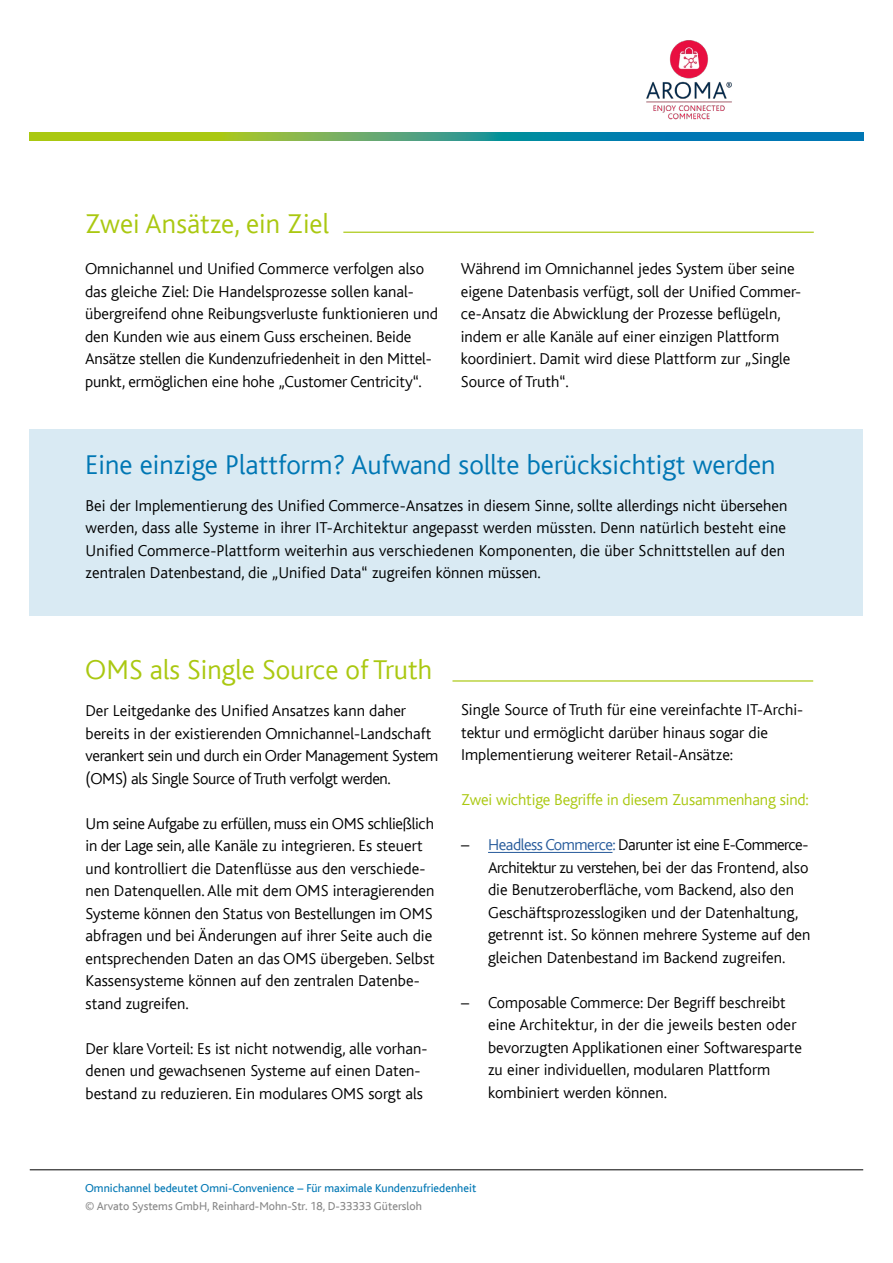
<style>
.page{position:relative;width:893px;height:1263px;background:#fff}
.page>*{position:absolute;margin:0;border:0;box-sizing:border-box;transform-origin:0 0}
.t1{font:300 28.5px "Bliss";color:#0077b4}
.t2{font:300 28.5px "Bliss";color:#aac811}
.t3{font:300 16.5px/22.5px "Bliss";color:#000}
.t4{font:300 16.5px "Bliss";letter-spacing:-.01em;color:#aac811}
.t5{font:12px "Bliss";color:#0077b4}
.t6{font:12px "Bliss";color:#878787}
.s1{color:#275b9b}
</style>
<div class="page">
<div style="left:30px;top:429px;width:833px;height:186px;background:#d9eaf3"></div>
<svg style="left:30px;top:132px;width:833px;height:9px;background:#4fa06d"></svg>
<img style="left:626px;top:40px;width:122px;height:96px">
<hr style="left:488px;top:852px;width:124px;height:1px;background:#275b9b">
<hr style="left:343px;top:232px;width:471px;height:1px;background:#aac811">
<hr style="left:30px;top:1169px;width:833px;height:1px;background:#000">
<hr style="left:452px;top:680px;width:361px;height:1px;background:#aac811">
<h1 class="t2" style="left:85px;top:208px;width:246px">Zwei Ansätze, ein Ziel</h1>
<p class="t3" style="left:85px;top:258px;width:354px">Omnichannel und Unified Commerce verfolgen also das gleiche Ziel: Die Handelsprozesse sollen kanal&shy;übergreifend ohne Reibungsverluste funktionieren und den Kunden wie aus einem Guss erscheinen. Beide Ansätze stellen die Kundenzufriedenheit in den Mittel&shy;punkt, ermöglichen eine hohe „Customer Centricity“.</p>
<p class="t3" style="left:461px;top:258px;width:342px">Während im Omnichannel jedes System über seine eigene Datenbasis verfügt, soll der Unified Commer&shy;ce-Ansatz die Abwicklung der Prozesse beflügeln, indem er alle Kanäle auf einer einzigen Plattform koordiniert. Damit wird diese Plattform zur „Single Source of Truth“.</p>
<h1 class="t1" style="left:85px;top:450px;width:692px">Eine einzige Plattform? Aufwand sollte berücksichtigt werden</h1>
<p class="t3" style="left:86px;top:494px;width:703px">Bei der Implementierung des Unified Commerce-Ansatzes in diesem Sinne, sollte allerdings nicht übersehen werden, dass alle Systeme in ihrer IT-Architektur angepasst werden müssten. Denn natürlich besteht eine Unified Commerce-Plattform weiterhin aus verschiedenen Komponenten, die über Schnittstellen auf den zentralen Datenbestand, die „Unified Data“ zugreifen können müssen.</p>
<h1 class="t2" style="left:85px;top:654px;width:348px">OMS als Single Source of Truth</h1>
<p class="t3" style="left:86px;top:700px;width:354px">Der Leitgedanke des Unified Ansatzes kann daher bereits in der existierenden Omnichannel-Landschaft verankert sein und durch ein Order Management System (OMS) als Single Source of Truth verfolgt werden.</p>
<p class="t3" style="left:86px;top:812px;width:351px">Um seine Aufgabe zu erfüllen, muss ein OMS schließlich in der Lage sein, alle Kanäle zu integrieren. Es steuert und kontrolliert die Datenflüsse aus den verschiede&shy;nen Datenquellen. Alle mit dem OMS interagierenden Systeme können den Status von Bestellungen im OMS abfragen und bei Änderungen auf ihrer Seite auch die entsprechenden Daten an das OMS übergeben. Selbst Kassensysteme können auf den zentralen Datenbe&shy;stand zugreifen.</p>
<p class="t3" style="left:86px;top:1037px;width:343px">Der klare Vorteil: Es ist nicht notwendig, alle vorhan&shy;denen und gewachsenen Systeme auf einen Daten&shy;bestand zu reduzieren. Ein modulares OMS sorgt als</p>
<p class="t3" style="left:461px;top:699px;width:344px">Single Source of Truth für eine vereinfachte IT-Archi&shy;tektur und ermöglicht darüber hinaus sogar die<br>Implementierung weiterer Retail-Ansätze:</p>
<p class="t4" style="left:461px;top:791px;width:349px">Zwei wichtige Begriffe in diesem Zusammenhang sind:</p>
<p class="t3" style="left:488px;top:834px;width:324px;text-indent:-27px">– <span class="s1">Headless Commerce:</span> Darunter ist eine E-Commerce-Architektur zu verstehen, bei der das Frontend, also die Benutzeroberfläche, vom Backend, also den Geschäftsprozesslogiken und der Datenhaltung, getrennt ist. So können mehrere Systeme auf den gleichen Datenbestand im Backend zugreifen.</p>
<p class="t3" style="left:488px;top:991px;width:316px;text-indent:-27px">– Composable Commerce: Der Begriff beschreibt eine Architektur, in der die jeweils besten oder bevorzugten Applikationen einer Softwaresparte zu einer individuellen, modularen Plattform kombiniert werden können.</p>
<p class="t5" style="left:85px;top:1182px;width:393px">Omnichannel bedeutet Omni-Convenience – Für maximale Kundenzufriedenheit</p>
<p class="t6" style="left:85px;top:1200px;width:338px">© Arvato Systems GmbH, Reinhard-Mohn-Str. 18, D-33333 Gütersloh</p>
</div>
